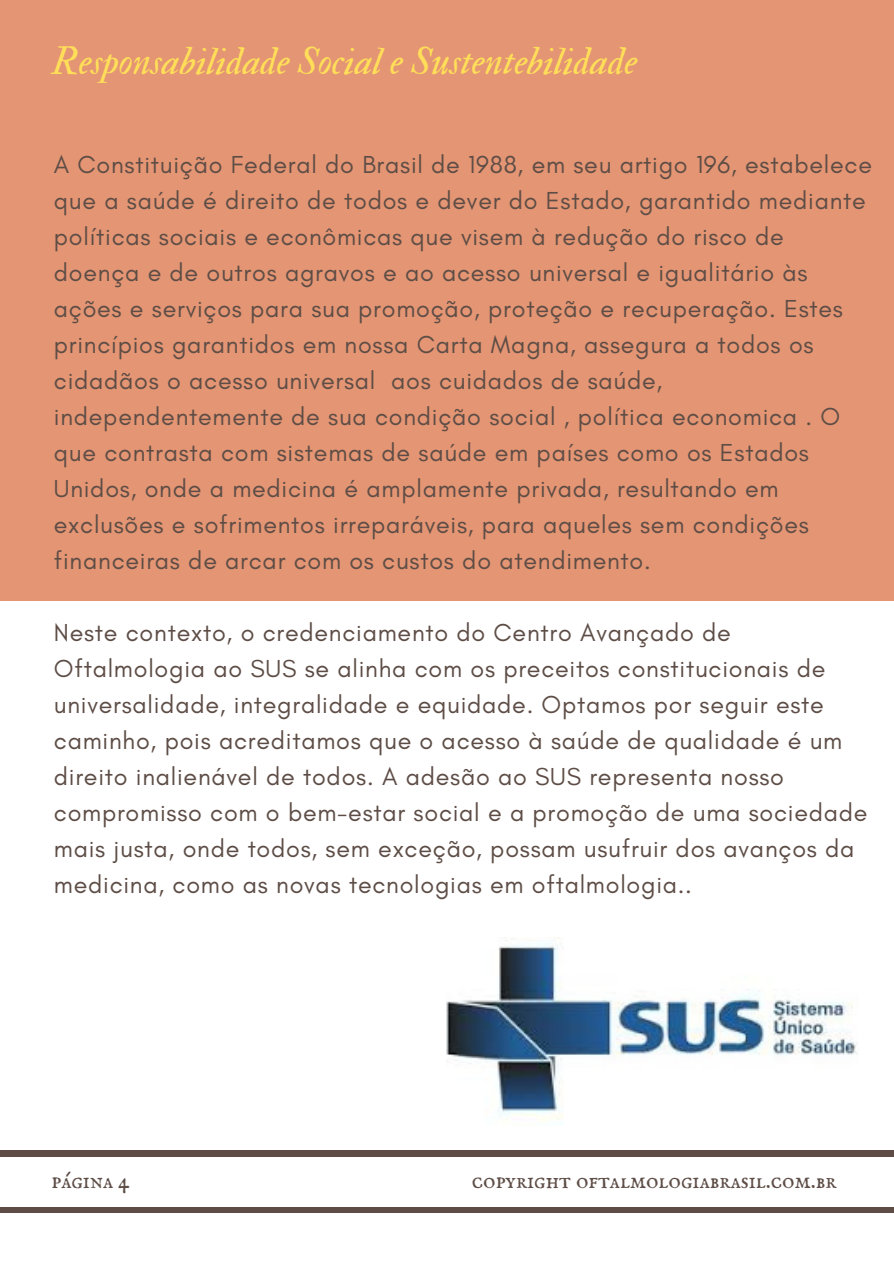
<style>
.page{position:relative;width:894px;height:1264px;background:#fff}
.page>*{position:absolute;margin:0;border:0;box-sizing:border-box;transform-origin:0 0}
.t1{font:38.7px "IM FELL Double Pica Italic";color:#ffde59}
.t2{font:25.05px/36px "Glacial Indifference";letter-spacing:.03em;color:#5d4d46}
.t3{font:23.1px "IM FELL English SC";color:#5d4d46}
</style>
<div class="page">
<div style="left:0;top:1150px;width:893px;height:6px;background:#5d4d46"></div>
<div style="left:0;top:1206px;width:893px;height:6px;background:#5d4d46"></div>
<div style="left:0;top:0;width:893px;height:600px;background:#e49573"></div>
<img style="left:446px;top:937px;width:412px;height:183px">
<p class="t1" style="left:51px;top:37px;width:587px">Responsabilidade Social e Sustentebilidade</p>
<h1 class="t2" style="left:54px;top:146px;width:819px">A Constituição Federal do Brasil de 1988, em seu artigo 196, estabelece que a saúde é direito de todos e dever do Estado, garantido mediante políticas sociais e econômicas que visem à redução do risco de doença e de outros agravos e ao acesso universal e igualitário às ações e serviços para sua promoção, proteção e recuperação. Estes princípios garantidos em nossa Carta Magna, assegura a todos os cidadãos o acesso universal aos cuidados de saúde, independentemente de sua condição social , política economica . O que contrasta com sistemas de saúde em países como os Estados Unidos, onde a medicina é amplamente privada, resultando em exclusões e sofrimentos irreparáveis, para aqueles sem condições financeiras de arcar com os custos do atendimento.</h1>
<p class="t2" style="left:54px;top:614px;width:815px">Neste contexto, o credenciamento do Centro Avançado de Oftalmologia ao SUS se alinha com os preceitos constitucionais de universalidade, integralidade e equidade. Optamos por seguir este caminho, pois acreditamos que o acesso à saúde de qualidade é um direito inalienável de todos. A adesão ao SUS representa nosso compromisso com o bem-estar social e a promoção de uma sociedade mais justa, onde todos, sem exceção, possam usufruir dos avanços da medicina, como as novas tecnologias em oftalmologia..</p>
<p class="t3" style="left:51px;top:1167px;width:79px">página 4</p>
<p class="t3" style="left:472px;top:1167px;width:366px">copyright oftalmologiabrasil.com.br</p>
</div>
